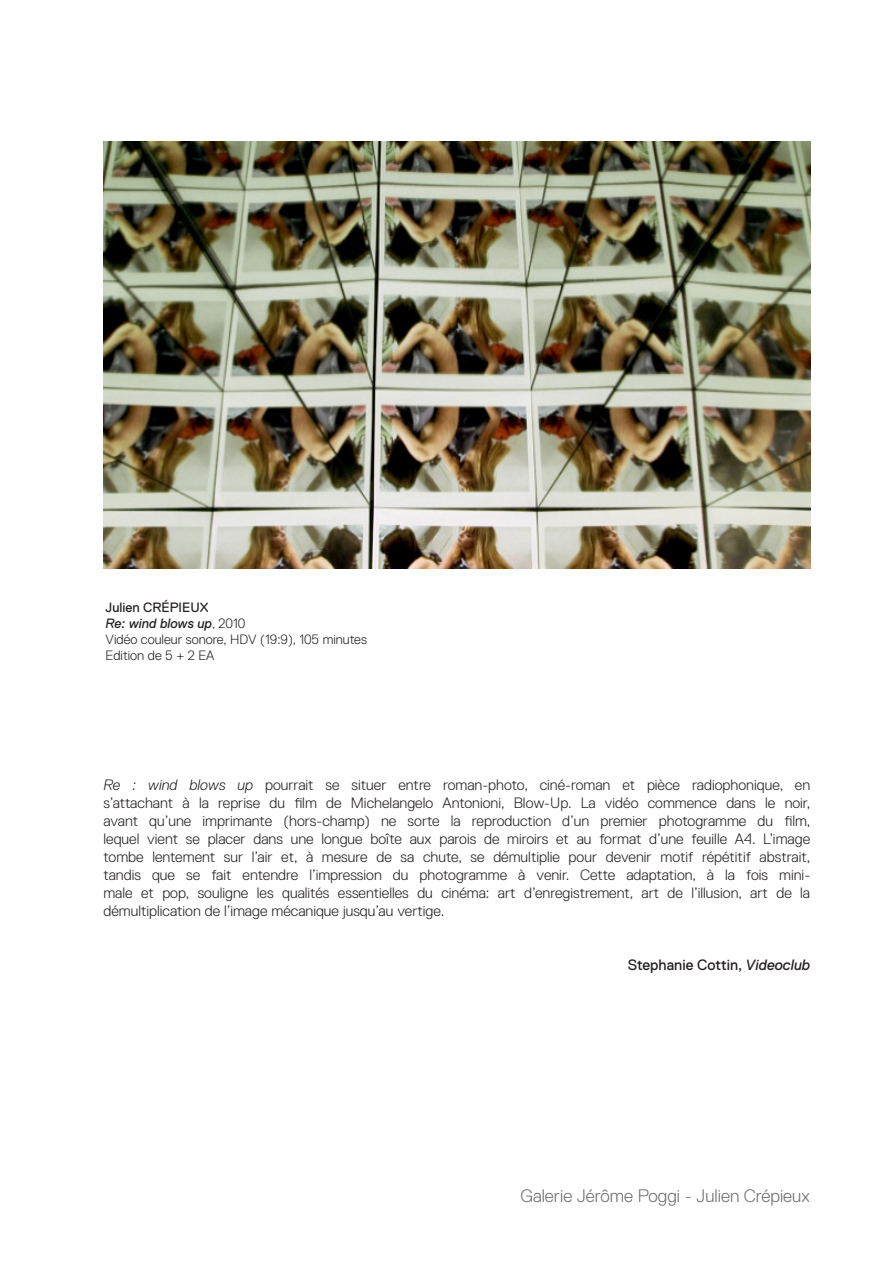
<style>
.page{position:relative;width:893px;height:1263px;background:#fff}
.page>*{position:absolute;margin:0;border:0;box-sizing:border-box;transform-origin:0 0}
.t1{font:300 18px "Replica Pro";color:#6c6d70}
.t2{font:300 15px/18px "Replica Pro";color:#231f20;text-align:justify}
.t3{font:15px "Replica Pro";color:#231f20}
.t4{font:300 13.5px "Replica Pro";color:#231f20}
.t5{font:italic 13.5px "Replica Pro";color:#231f20}
.t6{font:13.5px "Replica Pro";color:#231f20}
.s1{font-weight:300;font-style:normal}
.s2{font-style:italic}
</style>
<div class="page">
<img style="left:103px;top:141px;width:707px;height:427px">
<p class="t6" style="left:106px;top:599px;width:105px">Julien CRÉPIEUX</p>
<p class="t5" style="left:106px;top:616px;width:141px">Re: wind blows up<span class="s1">, 2010</span></p>
<p class="t4" style="left:106px;top:632px;width:263px">Vidéo couleur sonore, HDV (19:9), 105 minutes</p>
<p class="t4" style="left:106px;top:648px;width:110px">Edition de 5 + 2 EA</p>
<p class="t2" style="left:103px;top:776px;width:708px"><span class="s2">Re : wind blows up</span> pourrait se situer entre roman-photo, ciné-roman et pièce radiophonique, en s’attachant à la reprise du film de Michelangelo Antonioni, Blow-Up. La vidéo commence dans le noir, avant qu’une imprimante (hors-champ) ne sorte la reproduction d’un premier photogramme du film, lequel vient se placer dans une longue boîte aux parois de miroirs et au format d’une feuille A4. L’image tombe lentement sur l’air et, à mesure de sa chute, se démultiplie pour devenir motif répétitif abstrait, tandis que se fait entendre l’impression du photogramme à venir. Cette adaptation, à la fois mini&shy;male et pop, souligne les qualités essentielles du cinéma: art d’enregistrement, art de l’illusion, art de la démultiplication de l’image mécanique jusqu’au vertige.</p>
<p class="t3" style="left:628px;top:956px;width:184px">Stephanie Cottin, <span class="s2">Videoclub</span></p>
<p class="t1" style="left:520px;top:1186px;width:291px">Galerie Jérôme Poggi - Julien Crépieux</p>
</div>
